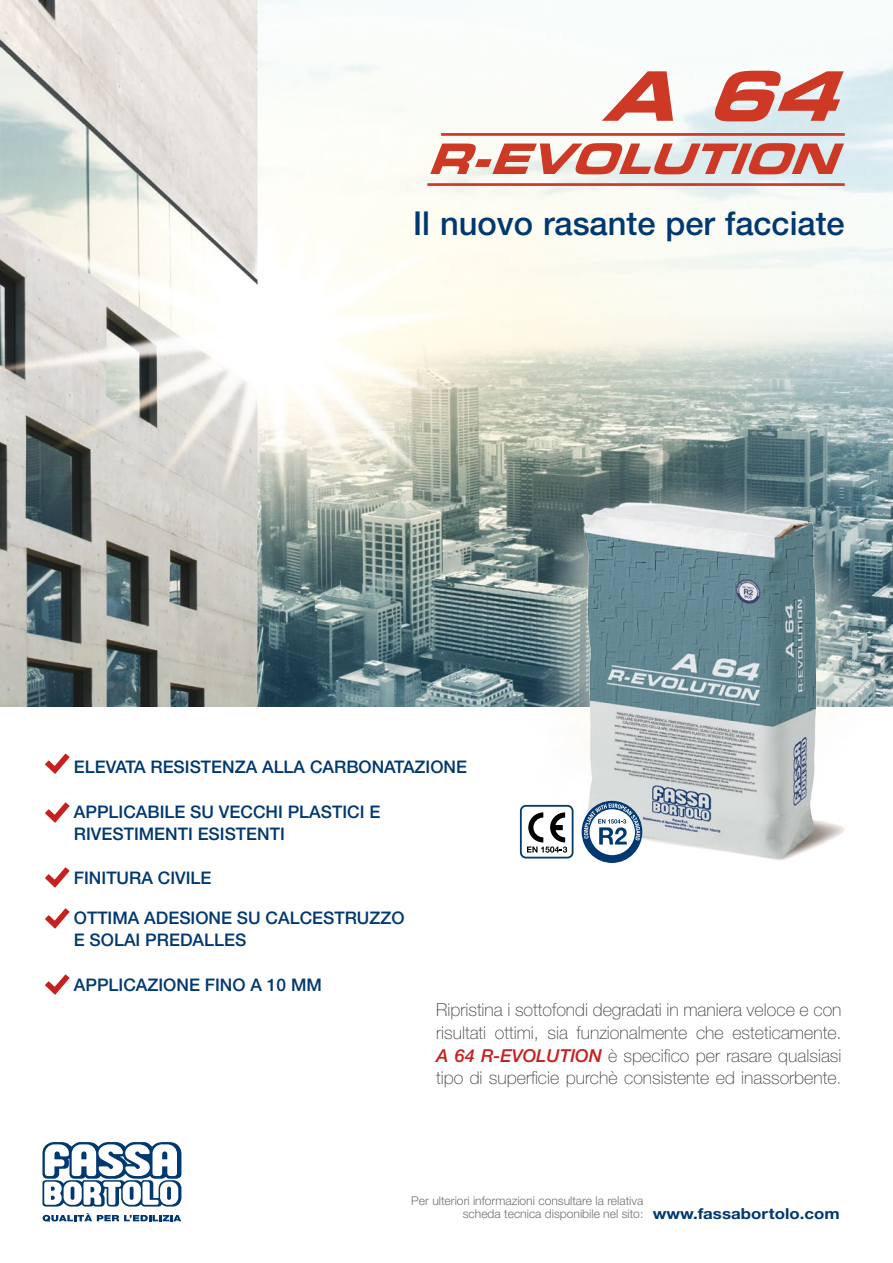
<style>
.page{position:relative;width:893px;height:1263px;background:#fff}
.page>*{position:absolute;margin:0;border:0;box-sizing:border-box;transform-origin:0 0}
.t1{font:500 33px "Helvetica Neue CE";color:#003871}
.t2{font:100 17.85px/22.8px "Helvetica Neue CE";color:#3e3d40;text-align:justify}
.t3{font:500 17.4px/22px "Helvetica Neue CE";color:#003871}
.t4{font:300 12.15px/13.6px "Helvetica Neue CE";color:#707172}
.s1{font-weight:500;font-style:italic;color:#c7201f}
.s2{color:#707172}
.s3{font-weight:700;font-size:15.15px;color:#003871}
</style>
<div class="page">
<img style="left:0;top:0;width:893px;height:706px">
<img style="left:466px;top:414px;width:427px;height:445px">
<svg style="left:43px;top:1213px;width:138px;height:9px"></svg>
<svg style="left:42px;top:1142px;width:140px;height:65px"></svg>
<img style="left:540px;top:492px;width:332px;height:368px">
<svg style="left:430px;top:143px;width:414px;height:31px"></svg>
<svg style="left:602px;top:71px;width:71px;height:50px"></svg>
<svg style="left:714px;top:71px;width:130px;height:50px"></svg>
<hr style="left:441px;top:133px;width:404px;height:3px;background:#ce3925">
<hr style="left:427px;top:183px;width:418px;height:3px;background:#ce3925">
<svg style="left:45px;top:754px;width:25px;height:20px"></svg>
<svg style="left:45px;top:802px;width:25px;height:21px"></svg>
<svg style="left:45px;top:867px;width:25px;height:20px"></svg>
<svg style="left:45px;top:908px;width:25px;height:20px"></svg>
<svg style="left:45px;top:974px;width:25px;height:21px"></svg>
<svg style="left:527px;top:812px;width:40px;height:41px"></svg>
<div style="left:520px;top:805px;width:53px;height:53px;border:2px solid #063a71;border-radius:5px"></div>
<svg style="left:581px;top:801px;width:61px;height:62px"></svg>
<h1 class="t1" style="left:413px;top:203px;width:433px">Il nuovo rasante per facciate</h1>
<p class="t3" style="left:74px;top:756px;width:395px">ELEVATA RESISTENZA ALLA CARBONATAZIONE</p>
<p class="t3" style="left:74px;top:800px;width:308px">APPLICABILE SU VECCHI PLASTICI E<br>RIVESTIMENTI ESISTENTI</p>
<p class="t3" style="left:74px;top:867px;width:139px">FINITURA CIVILE</p>
<p class="t3" style="left:74px;top:907px;width:332px">OTTIMA ADESIONE SU CALCESTRUZZO<br>E SOLAI PREDALLES</p>
<p class="t3" style="left:74px;top:974px;width:250px">APPLICAZIONE FINO A 10 MM</p>
<p class="t2" style="left:436px;top:999px;width:407px">Ripristina i sottofondi degradati in maniera veloce e con risultati ottimi, sia funzionalmente che esteticamente.<br><span class="s1">A 64 R-EVOLUTION</span> è specifico per rasare qualsiasi tipo di superficie purchè consistente ed inassorbente<span class="s2">.</span></p>
<p class="t4" style="left:463px;top:1193px;width:378px;text-indent:-51px">Per ulteriori informazioni consultare la relativa<br>scheda tecnica disponibile nel sito: <span class="s3">www.fassabortolo.com</span></p>
</div>
